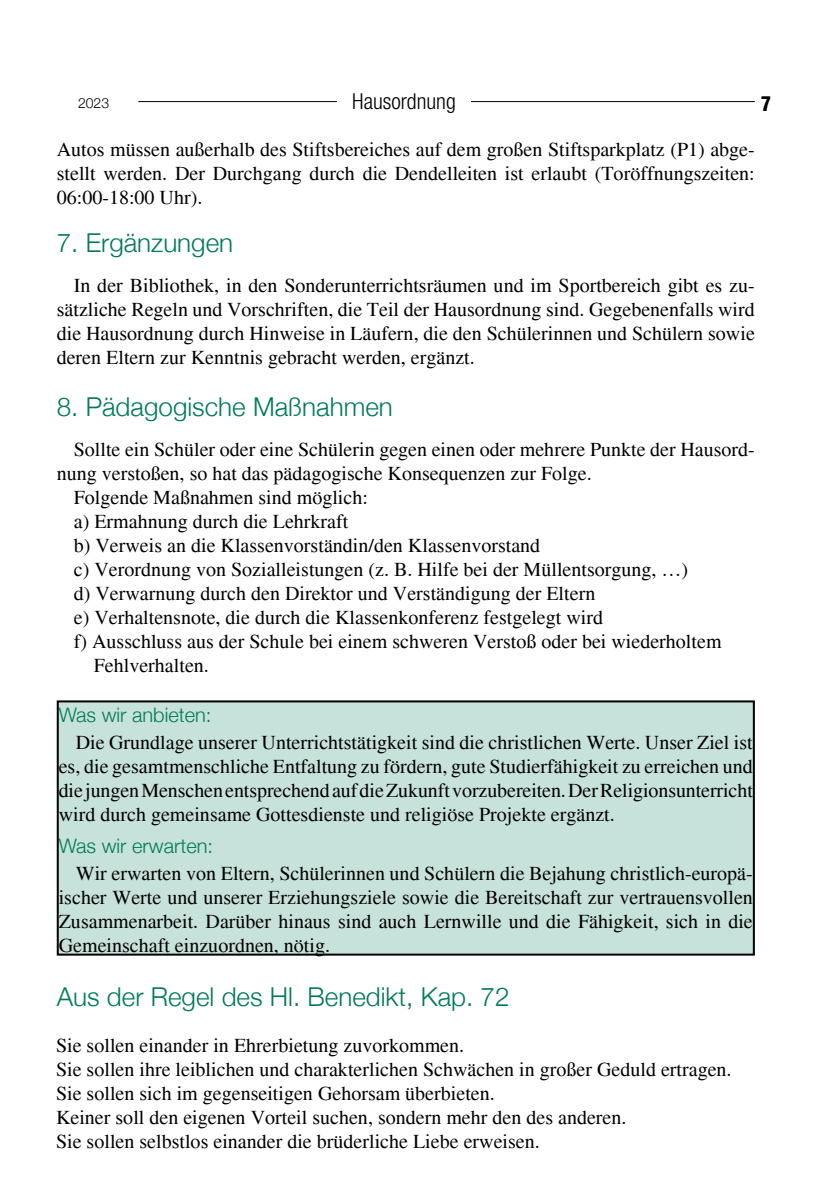
<style>
.page{position:relative;width:840px;height:1191px;background:#fff}
.page>*{position:absolute;margin:0;border:0;box-sizing:border-box;transform-origin:0 0}
.t1{font:300 26px "Helvetica Neue";color:#007b56}
.t2{font:300 condensed 22px "Helvetica Neue LT Std";color:#000}
.t3{font:20px/24px "Times";color:#000;text-align:justify}
.t4{font:300 20px "Helvetica Neue";color:#007b56}
.t5{font:900 condensed 20px "Helvetica";color:#000}
.t6{font:300 14px "Helvetica Neue";color:#000}
</style>
<div class="page">
<hr style="left:138px;top:101px;width:199px;height:1px;background:#000">
<hr style="left:471px;top:101px;width:283px;height:1px;background:#000">
<div style="left:58px;top:701px;width:695px;height:253px;background:#c7e2da"></div>
<div style="left:57px;top:700px;width:697px;height:255px;border:2px solid #000"></div>
<p class="t6" style="left:78px;top:94px;width:33px">2023</p>
<p class="t2" style="left:352px;top:89px;width:105px">Hausordnung</p>
<p class="t5" style="left:760px;top:91px;width:11px">7</p>
<p class="t3" style="left:57px;top:137px;width:699px">Autos müssen außerhalb des Stiftsbereiches auf dem großen Stiftsparkplatz (P1) abge&shy;stellt werden. Der Durchgang durch die Dendelleiten ist erlaubt (Toröffnungszeiten:<br>06:00-18:00 Uhr).</p>
<h1 class="t1" style="left:57px;top:227px;width:178px">7. Ergänzungen</h1>
<p class="t3" style="left:57px;top:273px;width:699px;text-indent:17px">In der Bibliothek, in den Sonderunterrichtsräumen und im Sportbereich gibt es zu&shy;sätzliche Regeln und Vorschriften, die Teil der Hausordnung sind. Gegebenenfalls wird die Hausordnung durch Hinweise in Läufern, die den Schülerinnen und Schülern sowie deren Eltern zur Kenntnis gebracht werden, ergänzt.</p>
<h1 class="t1" style="left:57px;top:391px;width:337px">8. Pädagogische Maßnahmen</h1>
<p class="t3" style="left:74px;top:438px;width:682px">Sollte ein Schüler oder eine Schülerin gegen einen oder mehrere Punkte der Hausord-</p>
<p class="t3" style="left:57px;top:462px;width:536px">nung verstoßen, so hat das pädagogische Konsequenzen zur Folge.</p>
<p class="t3" style="left:74px;top:486px;width:295px">Folgende Maßnahmen sind möglich:</p>
<p class="t3" style="left:74px;top:510px;width:276px">a) Ermahnung durch die Lehrkraft</p>
<p class="t3" style="left:74px;top:534px;width:468px">b) Verweis an die Klassenvorständin/den Klassenvorstand</p>
<p class="t3" style="left:74px;top:558px;width:615px">c) Verordnung von Sozialleistungen (z. B. Hilfe bei der Müllentsorgung, …)</p>
<p class="t3" style="left:74px;top:582px;width:522px">d) Verwarnung durch den Direktor und Verständigung der Eltern</p>
<p class="t3" style="left:74px;top:606px;width:530px">e) Verhaltensnote, die durch die Klassenkonferenz festgelegt wird</p>
<p class="t3" style="left:74px;top:630px;width:649px">f) Ausschluss aus der Schule bei einem schweren Verstoß oder bei wiederholtem</p>
<p class="t3" style="left:94px;top:654px;width:116px">Fehlverhalten.</p>
<p class="t4" style="left:59px;top:702px;width:154px">Was wir anbieten:</p>
<p class="t3" style="left:59px;top:730px;width:695px;text-indent:17px">Die Grundlage unserer Unterrichtstätigkeit sind die christlichen Werte. Unser Ziel ist es, die gesamtmenschliche Entfaltung zu fördern, gute Studierfähigkeit zu erreichen und die jungen Menschen entsprechend auf die Zukunft vorzubereiten. Der Religionsunterricht wird durch gemeinsame Gottesdienste und religiöse Projekte ergänzt.</p>
<p class="t4" style="left:59px;top:833px;width:156px">Was wir erwarten:</p>
<p class="t3" style="left:59px;top:861px;width:695px;text-indent:17px">Wir erwarten von Eltern, Schülerinnen und Schülern die Bejahung christlich-europä&shy;ischer Werte und unserer Erziehungsziele sowie die Bereitschaft zur vertrauensvollen Zusammenarbeit. Darüber hinaus sind auch Lernwille und die Fähigkeit, sich in die Gemeinschaft einzuordnen, nötig.</p>
<h1 class="t1" style="left:57px;top:981px;width:454px">Aus der Regel des Hl. Benedikt, Kap. 72</h1>
<p class="t3" style="left:56px;top:1033px;width:676px;text-align:left">Sie sollen einander in Ehrerbietung zuvorkommen.<br>Sie sollen ihre leiblichen und charakterlichen Schwächen in großer Geduld ertragen.<br>Sie sollen sich im gegenseitigen Gehorsam überbieten.<br>Keiner soll den eigenen Vorteil suchen, sondern mehr den des anderen.<br>Sie sollen selbstlos einander die brüderliche Liebe erweisen.</p>
</div>
